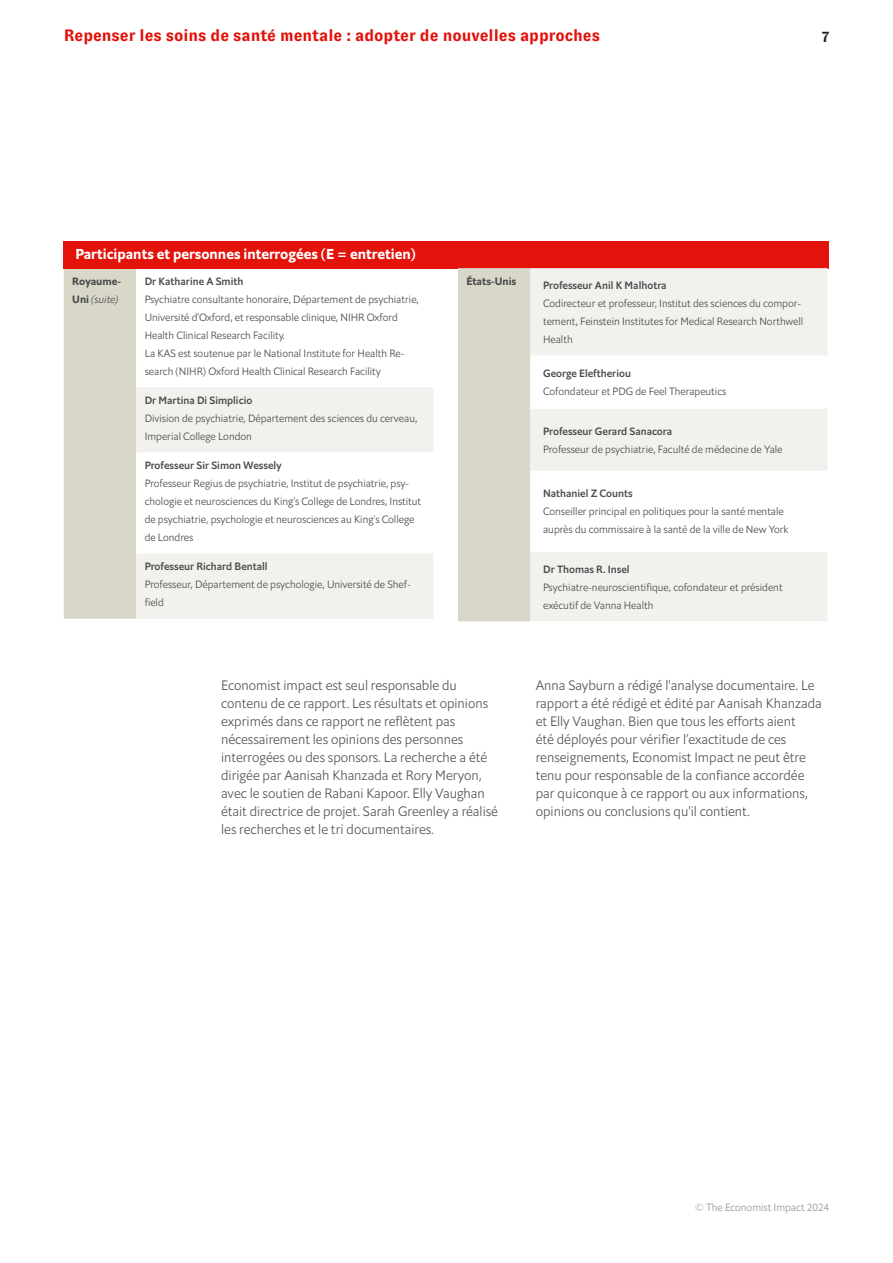
<style>
.page{position:relative;width:893px;height:1263px;background:#fff}
.page>*{position:absolute;margin:0;border:0;box-sizing:border-box;transform-origin:0 0}
.t1{font:700 16.5px "GT Zirkon";color:#e3120b}
.t2{font:700 15px "GT Zirkon";color:#231f20}
._4__Body_text{font:14.25px "Econ Sans Bol";color:#fff}
._4__Body_text-2{font:13.5px/18px "Econ Sans Lig";color:#57585a}
._4__Body_text-3{font:10.5px/18px "Econ Sans Lig";color:#4b4c4d}
._4__Body_text-4{font:10.5px "Econ Sans Med";color:#4b4c4d}
._4__Body_text-5{font:10.5px/18px "Econ Sans Bol";color:#4b4c4d}
.t3{font:10.5px "Econ Sans Lig";color:#939598}
.s1{font-family:"Econ Sans Lig Ita"}
</style>
<div class="page">
<div style="left:64px;top:268px;width:72px;height:351px;background:#d8d7c8"></div>
<svg style="left:136px;top:387px;width:297px;height:232px;fill:#f2f1ee"></svg>
<div style="left:64px;top:241px;width:765px;height:27px;background:#e3120b"></div>
<div style="left:458px;top:268px;width:72px;height:353px;background:#d8d7c8"></div>
<div style="left:530px;top:268px;width:297px;height:353px;background:#f2f1ee"></div>
<svg style="left:530px;top:355px;width:297px;height:197px"></svg>
<h1 class="t1" style="left:64px;top:27px;width:538px">Repenser les soins de santé mentale : adopter de nouvelles approches</h1>
<h2 class="t2" style="left:822px;top:28px;width:9px">7</h2>
<p class="_4__Body_text" style="left:75px;top:244px;width:342px">Participants et personnes interrogées (E = entretien)</p>
<p class="_4__Body_text-5" style="left:72px;top:272px;width:50px">Royaume-<br>Uni <span class="s1">(suite)</span></p>
<p class="_4__Body_text-4" style="left:145px;top:274px;width:100px">Dr Katharine A Smith</p>
<p class="_4__Body_text-3" style="left:145px;top:290px;width:276px">Psychiatre consultante honoraire, Département de psychiatrie,<br>Université d’Oxford, et responsable clinique, NIHR Oxford<br>Health Clinical Research Facility.</p>
<p class="_4__Body_text-3" style="left:145px;top:344px;width:261px">La KAS est soutenue par le National Institute for Health Re&shy;search (NIHR) Oxford Health Clinical Research Facility</p>
<p class="_4__Body_text-4" style="left:145px;top:393px;width:109px">Dr Martina Di Simplicio</p>
<p class="_4__Body_text-3" style="left:145px;top:409px;width:274px">Division de psychiatrie, Département des sciences du cerveau,<br>Imperial College London</p>
<p class="_4__Body_text-4" style="left:145px;top:458px;width:139px">Professeur Sir Simon Wessely</p>
<p class="_4__Body_text-3" style="left:145px;top:474px;width:278px">Professeur Regius de psychiatrie, Institut de psychiatrie, psy&shy;chologie et neurosciences du King’s College de Londres, Institut de psychiatrie, psychologie et neurosciences au King’s College de Londres</p>
<p class="_4__Body_text-4" style="left:145px;top:559px;width:124px">Professeur Richard Bentall</p>
<p class="_4__Body_text-3" style="left:145px;top:575px;width:268px">Professeur, Département de psychologie, Université de Shef&shy;field</p>
<p class="_4__Body_text-5" style="left:466px;top:272px;width:51px">États-Unis</p>
<p class="_4__Body_text-4" style="left:543px;top:278px;width:125px">Professeur Anil K Malhotra</p>
<p class="_4__Body_text-3" style="left:543px;top:294px;width:262px">Codirecteur et professeur, Institut des sciences du compor&shy;tement, Feinstein Institutes for Medical Research Northwell<br>Health</p>
<p class="_4__Body_text-4" style="left:543px;top:366px;width:89px">George Eleftheriou</p>
<p class="_4__Body_text-3" style="left:543px;top:382px;width:185px">Cofondateur et PDG de Feel Therapeutics</p>
<p class="_4__Body_text-4" style="left:543px;top:424px;width:131px">Professeur Gerard Sanacora</p>
<p class="_4__Body_text-3" style="left:543px;top:440px;width:241px">Professeur de psychiatrie, Faculté de médecine de Yale</p>
<p class="_4__Body_text-4" style="left:543px;top:487px;width:91px">Nathaniel Z Counts</p>
<p class="_4__Body_text-3" style="left:543px;top:503px;width:247px">Conseiller principal en politiques pour la santé mentale auprès du commissaire à la santé de la ville de New York</p>
<p class="_4__Body_text-4" style="left:543px;top:562px;width:88px">Dr Thomas R. Insel</p>
<p class="_4__Body_text-3" style="left:543px;top:578px;width:241px">Psychiatre-neuroscientifique, cofondateur et président exécutif de Vanna Health</p>
<p class="_4__Body_text-2" style="left:221px;top:676px;width:278px">Economist impact est seul responsable du contenu de ce rapport. Les résultats et opinions exprimés dans ce rapport ne reflètent pas nécessairement les opinions des personnes interrogées ou des sponsors. La recherche a été dirigée par Aanisah Khanzada et Rory Meryon, avec le soutien de Rabani Kapoor. Elly Vaughan était directrice de projet. Sarah Greenley a réalisé les recherches et le tri documentaires.</p>
<p class="_4__Body_text-2" style="left:536px;top:676px;width:288px">Anna Sayburn a rédigé l'analyse documentaire. Le rapport a été rédigé et édité par Aanisah Khanzada et Elly Vaughan. Bien que tous les efforts aient<br>été déployés pour vérifier l’exactitude de ces renseignements, Economist Impact ne peut être tenu pour responsable de la confiance accordée par quiconque à ce rapport ou aux informations, opinions ou conclusions qu'il contient.</p>
<p class="t3" style="left:695px;top:1201px;width:136px">© The Economist Impact 2024</p>
</div>
